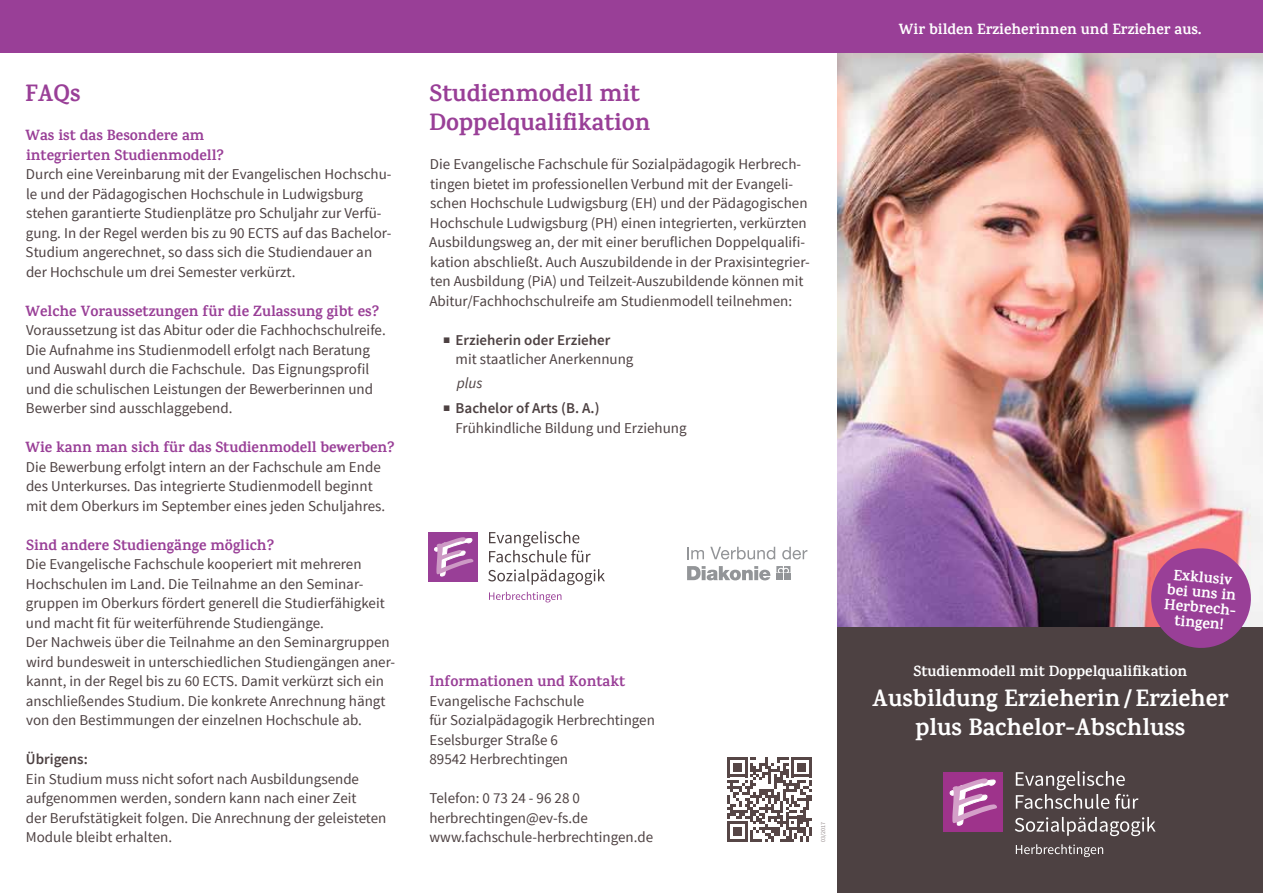
<style>
.page{position:relative;width:1263px;height:893px;background:#fff}
.page>*{position:absolute;margin:0;border:0;box-sizing:border-box;transform-origin:0 0}
.t1{font:700 24px/29.2px "Karma";color:#fff;text-align:center}
.t2{font:700 24px/29.2px "Karma";color:#993f97}
.t3{font:700 15.15px/15.1px "Karma";color:#fff;text-align:center}
.t4{font:15px/19.5px "Source Sans Pro";color:#4d4142}
.t5{font:700 15px/19.5px "Karma";color:#993f97}
.t6{font:700 15px "Karma";color:#fff}
.t7{font:600 15px "Source Sans Pro";color:#4d4142}
.t8{font:italic 15px "Source Sans Pro";color:#4d4142}
.t9{font:6px "Source Sans Pro";color:#948a8b}
.s1{font-family:"Arial";font-size:12px}
.s2{font-weight:600}
</style>
<div class="page">
<img style="left:838px;top:52px;width:425px;height:576px">
<div style="left:838px;top:628px;width:425px;height:265px;background:#4d4142"></div>
<div style="left:0;top:0;width:1263px;height:52px;background:#993f97"></div>
<svg style="left:1149px;top:546px;width:104px;height:102px;background:#a14f90"></svg>
<div style="left:943px;top:772px;width:59px;height:60px;background:#9e338b"></div>
<svg style="left:949px;top:778px;width:48px;height:48px"></svg>
<svg style="left:1016px;top:771px;width:122px;height:38px"></svg>
<svg style="left:1015px;top:817px;width:140px;height:19px"></svg>
<svg style="left:1016px;top:844px;width:87px;height:13px"></svg>
<div style="left:429px;top:532px;width:49px;height:49px;background:#993f97"></div>
<svg style="left:434px;top:537px;width:40px;height:40px"></svg>
<svg style="left:489px;top:531px;width:102px;height:31px"></svg>
<svg style="left:488px;top:569px;width:117px;height:16px"></svg>
<svg style="left:489px;top:592px;width:72px;height:10px"></svg>
<svg style="left:727px;top:757px;width:85px;height:85px"></svg>
<svg style="left:687px;top:566px;width:83px;height:14px"></svg>
<svg style="left:776px;top:566px;width:14px;height:14px"></svg>
<svg style="left:687px;top:547px;width:17px;height:12px"></svg>
<svg style="left:710px;top:547px;width:65px;height:12px"></svg>
<svg style="left:782px;top:547px;width:25px;height:12px"></svg>
<h1 class="t2" style="left:25px;top:78px;width:57px">FAQs</h1>
<p class="t5" style="left:26px;top:125px;width:200px">Was ist das Besondere am integrierten Studienmodell?</p>
<p class="t4" style="left:26px;top:165px;width:367px">Durch eine Vereinbarung mit der Evangelischen Hochschu&shy;le und der Pädagogischen Hochschule in Ludwigsburg stehen garantierte Studienplätze pro Schuljahr zur Verfü&shy;gung. In der Regel werden bis zu 90 ECTS auf das Bachelor-Studium angerechnet, so dass sich die Studiendauer an der Hochschule um drei Semester verkürzt.</p>
<p class="t5" style="left:26px;top:301px;width:355px">Welche Voraussetzungen für die Zulassung gibt es?</p>
<p class="t4" style="left:26px;top:321px;width:361px">Voraussetzung ist das Abitur oder die Fachhochschulreife.<br>Die Aufnahme ins Studienmodell erfolgt nach Beratung und Auswahl durch die Fachschule. Das Eignungsprofil und die schulischen Leistungen der Bewerberinnen und Bewerber sind ausschlaggebend.</p>
<p class="t5" style="left:26px;top:437px;width:371px">Wie kann man sich für das Studienmodell bewerben?</p>
<p class="t4" style="left:26px;top:457px;width:361px">Die Bewerbung erfolgt intern an der Fachschule am Ende des Unterkurses. Das integrierte Studienmodell beginnt mit dem Oberkurs im September eines jeden Schuljahres.</p>
<p class="t5" style="left:26px;top:535px;width:250px">Sind andere Studiengänge möglich?</p>
<p class="t4" style="left:26px;top:555px;width:371px">Die Evangelische Fachschule kooperiert mit mehreren Hochschulen im Land. Die Teilnahme an den Seminar&shy;gruppen im Oberkurs fördert generell die Studierfähigkeit und macht fit für weiterführende Studiengänge.<br>Der Nachweis über die Teilnahme an den Seminargruppen wird bundesweit in unterschiedlichen Studiengängen aner&shy;kannt, in der Regel bis zu 60 ECTS. Damit verkürzt sich ein anschließendes Studium. Die konkrete Anrechnung hängt von den Bestimmungen der einzelnen Hochschule ab.</p>
<p class="t7" style="left:26px;top:750px;width:63px">Übrigens:</p>
<p class="t4" style="left:26px;top:769px;width:362px">Ein Studium muss nicht sofort nach Ausbildungsende aufgenommen werden, sondern kann nach einer Zeit<br>der Berufstätigkeit folgen. Die Anrechnung der geleisteten Module bleibt erhalten.</p>
<h1 class="t2" style="left:429px;top:78px;width:223px">Studienmodell mit<br>Doppelqualifikation</h1>
<p class="t4" style="left:429px;top:155px;width:382px">Die Evangelische Fachschule für Sozialpädagogik Herbrech&shy;tingen bietet im professionellen Verbund mit der Evangeli&shy;schen Hochschule Ludwigsburg (EH) und der Pädagogischen Hochschule Ludwigsburg (PH) einen integrierten, verkürzten Ausbildungsweg an, der mit einer beruflichen Doppelqualifi&shy;kation abschließt. Auch Auszubildende in der Praxisintegrier&shy;ten Ausbildung (PiA) und Teilzeit-Auszubildende können mit Abitur/Fachhochschulreife am Studienmodell teilnehmen:</p>
<p class="t4" style="left:456px;top:330px;width:179px;text-indent:-12px"><span class="s1">■</span> <span class="s2">Erzieherin oder Erzieher </span>mit staatlicher Anerkennung</p>
<p class="t8" style="left:457px;top:374px;width:27px">plus</p>
<p class="t4" style="left:455px;top:399px;width:233px;text-indent:-12px"><span class="s1">■</span> <span class="s2">Bachelor of Arts (B. A.)<br></span>Frühkindliche Bildung und Erziehung</p>
<p class="t5" style="left:429px;top:671px;width:197px">Informationen und Kontakt</p>
<p class="t4" style="left:429px;top:691px;width:227px">Evangelische Fachschule<br>für Sozialpädagogik Herbrechtingen<br>Eselsburger Straße 6<br>89542 Herbrechtingen</p>
<p class="t4" style="left:429px;top:789px;width:225px">Telefon: 0 73 24 - 96 28 0 herbrechtingen@ev-fs.de www.fachschule-herbrechtingen.de</p>
<p class="t9" style="left:819px;top:842px;width:21px;rotate:-90deg">03/2017</p>
<p class="t6" style="left:899px;top:20px;width:304px">Wir bilden Erzieherinnen und Erzieher aus.</p>
<p class="t3" style="left:1167px;top:566px;width:75px;rotate:5deg">Exklusiv bei uns in<br>Herbrech&shy;tingen!</p>
<p class="t6" style="left:913px;top:662px;width:275px">Studienmodell mit Doppelqualifikation</p>
<h1 class="t1" style="left:872px;top:683px;width:358px">Ausbildung Erzieherin/Erzieher plus Bachelor-Abschluss</h1>
</div>
